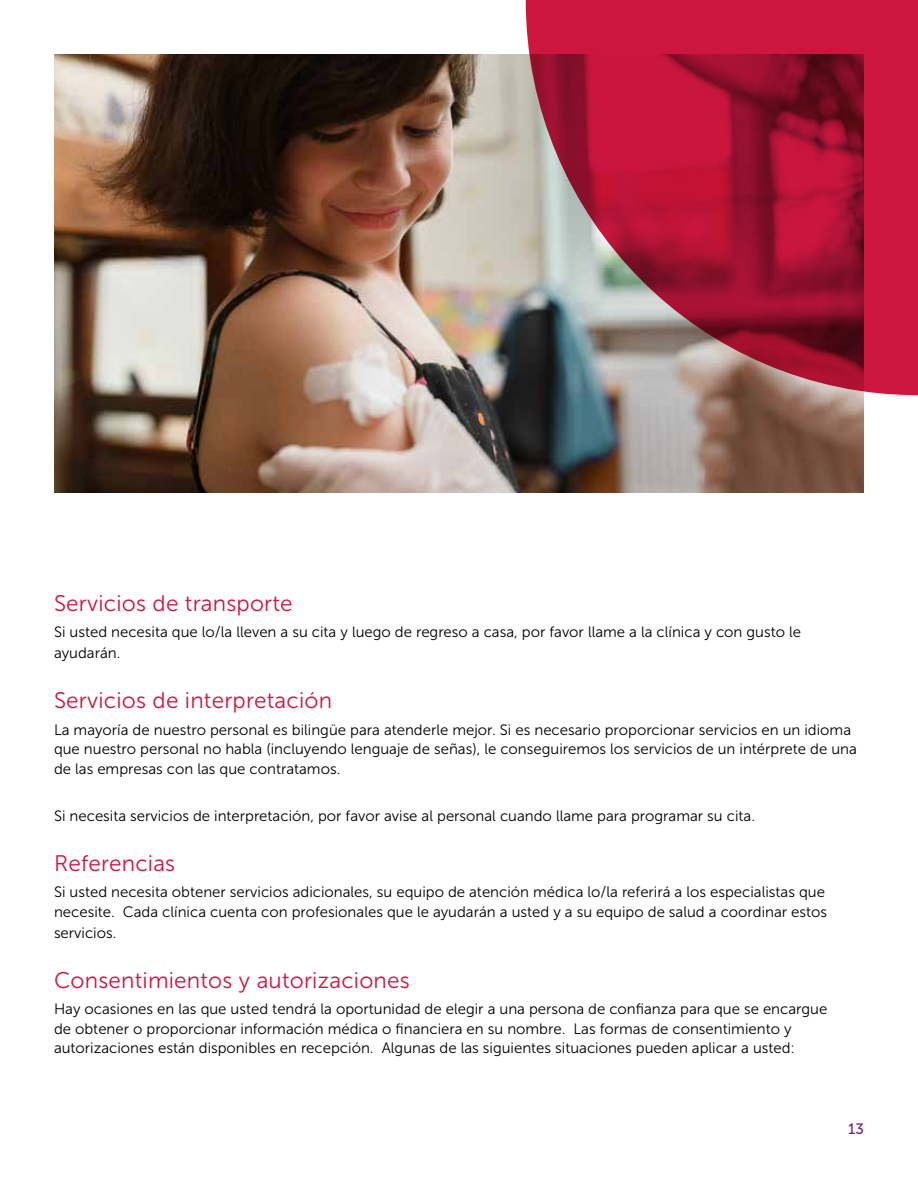
<style>
.page{position:relative;width:918px;height:1188px;background:#fff}
.page>*{position:absolute;margin:0;border:0;box-sizing:border-box;transform-origin:0 0}
.t1{font:22.5px "Museo Sans 300";letter-spacing:.01em;color:#cd163f}
.t2{font:15px/19.5px "Museo Sans 300";color:#000}
.t3{font:15px "Museo Sans 500";color:#7a1c7c}
</style>
<div class="page">
<img style="left:54px;top:54px;width:810px;height:439px">
<svg style="left:526px;top:0;width:392px;height:395px;background:#ab304a"></svg>
<h1 class="t1" style="left:54px;top:591px;width:240px">Servicios de transporte</h1>
<p class="t2" style="left:54px;top:622px;width:749px;line-height:21px">Si usted necesita que lo/la lleven a su cita y luego de regreso a casa, por favor llame a la clínica y con gusto le ayudarán.</p>
<h1 class="t1" style="left:54px;top:689px;width:280px">Servicios de interpretación</h1>
<p class="t2" style="left:54px;top:720px;width:804px">La mayoría de nuestro personal es bilingüe para atenderle mejor. Si es necesario proporcionar servicios en un idioma que nuestro personal no habla (incluyendo lenguaje de señas), le conseguiremos los servicios de un intérprete de una de las empresas con las que contratamos.</p>
<p class="t2" style="left:54px;top:806px;width:703px">Si necesita servicios de interpretación, por favor avise al personal cuando llame para programar su cita.</p>
<h1 class="t1" style="left:54px;top:851px;width:123px">Referencias</h1>
<p class="t2" style="left:54px;top:883px;width:775px">Si usted necesita obtener servicios adicionales, su equipo de atención médica lo/la referirá a los especialistas que necesite. Cada clínica cuenta con profesionales que le ayudarán a usted y a su equipo de salud a coordinar estos</p>
<p class="t2" style="left:54px;top:923px;width:64px">servicios.</p>
<h1 class="t1" style="left:54px;top:968px;width:357px">Consentimientos y autorizaciones</h1>
<p class="t2" style="left:54px;top:1000px;width:775px">Hay ocasiones en las que usted tendrá la oportunidad de elegir a una persona de confianza para que se encargue de obtener o proporcionar información médica o financiera en su nombre. Las formas de consentimiento y autorizaciones están disponibles en recepción. Algunas de las siguientes situaciones pueden aplicar a usted:</p>
<p class="t3" style="left:848px;top:1120px;width:17px">13</p>
</div>
